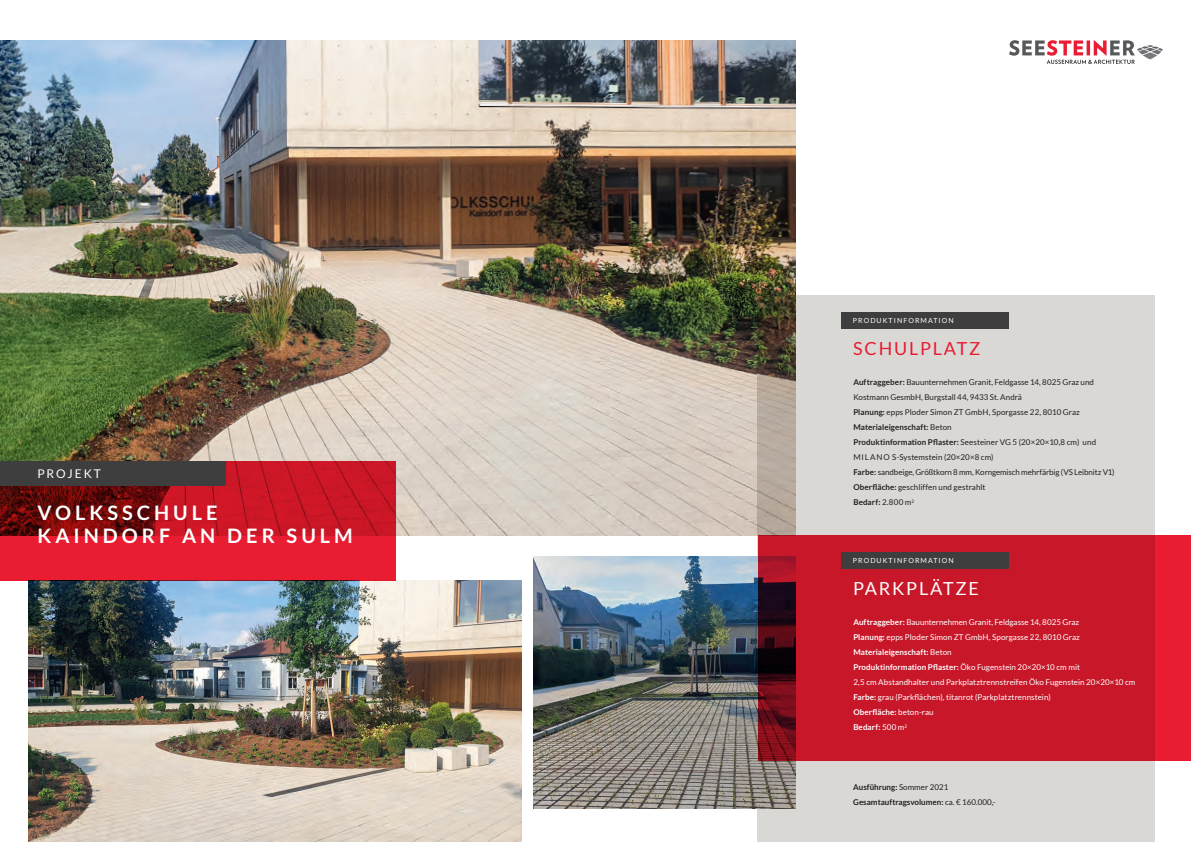
<style>
.page{position:relative;width:1191px;height:842px;background:#fff}
.page>*{position:absolute;margin:0;border:0;box-sizing:border-box;transform-origin:0 0}
.t1{font:700 20px/23px "Lato";letter-spacing:.2em;color:#fff}
.t2{font:18px "Lato";letter-spacing:.1em;color:#e91c32}
.t3{font:18px "Lato";letter-spacing:.1em;color:#fff}
.t4{font:12px "Lato";letter-spacing:.16em;color:#fff}
.t5{font:8px/15px "Lato";color:#231f20}
.t6{font:8px/15px "Lato";letter-spacing:.005em;color:#fff}
.t7{font:700 8px/15px "Lato";color:#231f20}
.t8{font:7px "Lato";letter-spacing:.15em;color:#fff}
.s1{font-weight:700}
.s2{font-weight:400}
</style>
<div class="page">
<svg style="left:1009px;top:40px;width:153px;height:24px"></svg>
<img style="left:28px;top:580px;width:493px;height:262px">
<img style="left:0;top:40px;width:795px;height:495px">
<div style="left:757px;top:295px;width:398px;height:547px;background:#dad8d5"></div>
<img style="left:533px;top:556px;width:262px;height:252px">
<svg style="left:758px;top:535px;width:433px;height:225px;background:#c01628"></svg>
<svg style="left:0;top:461px;width:395px;height:119px;background:#c31625"></svg>
<div style="left:0;top:461px;width:226px;height:25px;background:#3e3e3f"></div>
<div style="left:841px;top:312px;width:167px;height:16px;background:#3e3e3f"></div>
<div style="left:841px;top:552px;width:167px;height:17px;background:#3e3e3f"></div>
<h3 class="t4" style="left:37px;top:467px;width:65px">PROJEKT</h3>
<h1 class="t1" style="left:37px;top:501px;width:317px">VOLKSSCHULE<br>KAINDORF AN DER SULM</h1>
<p class="t8" style="left:853px;top:316px;width:102px">PRODUKTINFORMATION</p>
<h2 class="t2" style="left:853px;top:339px;width:129px">SCHULPLATZ</h2>
<p class="t5" style="left:853px;top:375px;width:263px"><span class="s1">Auftraggeber:</span> Bauunternehmen Granit, Feldgasse 14, 8025 Graz und Kostmann GesmbH, Burgstall 44, 9433 St. Andrä<br><span class="s1">Planung:</span> epps Ploder Simon ZT GmbH, Sporgasse 22, 8010 Graz <span class="s1">Materialeigenschaft:</span> Beton<br><span class="s1">Produktinformation Pflaster:</span> Seesteiner VG 5 (20×20×10,8 cm) und MILANO S-Systemstein (20×20×8 cm)<br><span class="s1">Farbe:</span> sandbeige, Größtkorn 8 mm, Korngemisch mehrfärbig (VS Leibnitz V1)<br><span class="s1">Oberfläche:</span> geschliffen und gestrahlt<br><span class="s1">Bedarf:</span> 2.800 m<sup>2</sup></p>
<p class="t8" style="left:853px;top:557px;width:102px">PRODUKTINFORMATION</p>
<h2 class="t3" style="left:853px;top:579px;width:127px">PARKPLÄTZE</h2>
<p class="t6" style="left:853px;top:615px;width:284px"><span class="s1">Auftraggeber:</span> Bauunternehmen Granit, Feldgasse 14, 8025 Graz<br><span class="s1">Planung:</span> epps Ploder Simon ZT GmbH, Sporgasse 22, 8010 Graz <span class="s1">Materialeigenschaft:</span> Beton<br><span class="s1">Produktinformation Pflaster:</span> Öko Fugenstein 20×20×10 cm mit<br>2,5 cm Abstandhalter und Parkplatztrennstreifen Öko Fugenstein 20×20×10 cm <span class="s1">Farbe:</span> grau (Parkflächen), titanrot (Parkplatztrennstein)<br><span class="s1">Oberfläche:</span> beton-rau<br><span class="s1">Bedarf:</span> 500 m<sup>2</sup></p>
<p class="t7" style="left:853px;top:780px;width:144px">Ausführung: <span class="s2">Sommer 2021<br></span>Gesamtauftragsvolumen: <span class="s2">ca. € 160.000,-</span></p>
</div>
